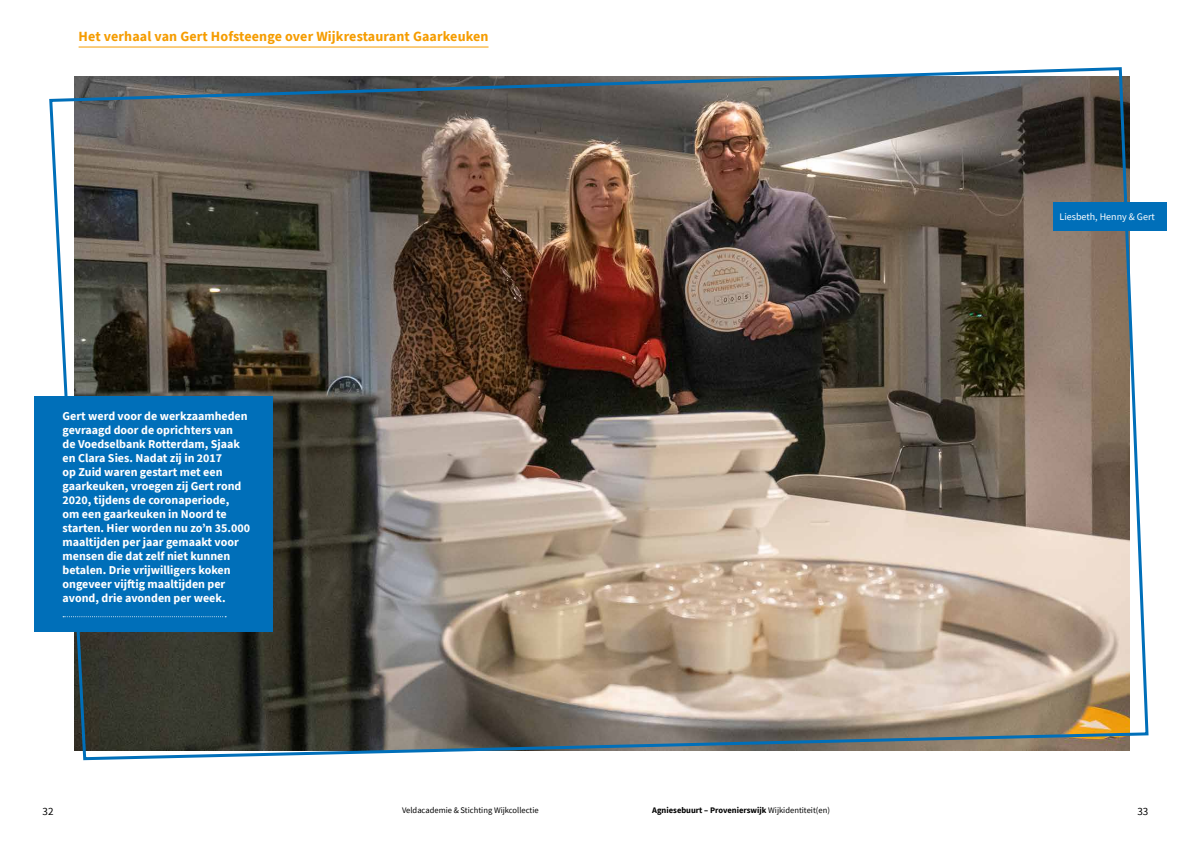
<style>
.page{position:relative;width:1191px;height:842px;background:#fff}
.page>*{position:absolute;margin:0;border:0;box-sizing:border-box;transform-origin:0 0}
.t1{font:700 14px "Source Sans Pro";letter-spacing:.01em;color:#f59c00}
.t2{font:700 12px/14px "Source Sans Pro";color:#fff}
.t3{font:11px "Source Sans Pro";color:#000}
.t4{font:10px "Source Sans Pro";color:#fff}
.t5{font:700 8.5px "Source Sans Pro";color:#000}
.t6{font:8.5px "Source Sans Pro";color:#000}
.s1{font-weight:400}
</style>
<div class="page">
<hr style="left:79px;top:47px;width:409px;height:1px;background:#f59c00">
<img style="left:48px;top:67px;width:1101px;height:694px">
<div style="left:34px;top:396px;width:238px;height:235px;background:#006fb9"></div>
<svg style="left:63px;top:616px;width:163px;height:1px"></svg>
<div style="left:1053px;top:202px;width:113px;height:29px;background:#006fb9"></div>
<p class="t1" style="left:78px;top:27px;width:411px">Het verhaal van Gert Hofsteenge over Wijkrestaurant Gaarkeuken</p>
<p class="t2" style="left:63px;top:409px;width:189px">Gert werd voor de werkzaamheden gevraagd door de oprichters van<br>de Voedselbank Rotterdam, Sjaak en Clara Sies. Nadat zij in 2017<br>op Zuid waren gestart met een gaarkeuken, vroegen zij Gert rond<br>2020, tijdens de coronaperiode,<br>om een gaarkeuken in Noord te starten. Hier worden nu zo’n 35.000 maaltijden per jaar gemaakt voor mensen die dat zelf niet kunnen betalen. Drie vrijwilligers koken ongeveer vijftig maaltijden per avond, drie avonden per week.</p>
<p class="t4" style="left:1059px;top:211px;width:97px">Liesbeth, Henny &amp; Gert</p>
<p class="t3" style="left:43px;top:804px;width:12px">32</p>
<p class="t6" style="left:402px;top:804px;width:138px">Veldacademie &amp; Stichting Wijkcollectie</p>
<p class="t5" style="left:652px;top:804px;width:179px">Agniesebuurt – Provenierswijk <span class="s1">Wijkidentiteit(en)</span></p>
<p class="t3" style="left:1137px;top:804px;width:12px">33</p>
</div>
